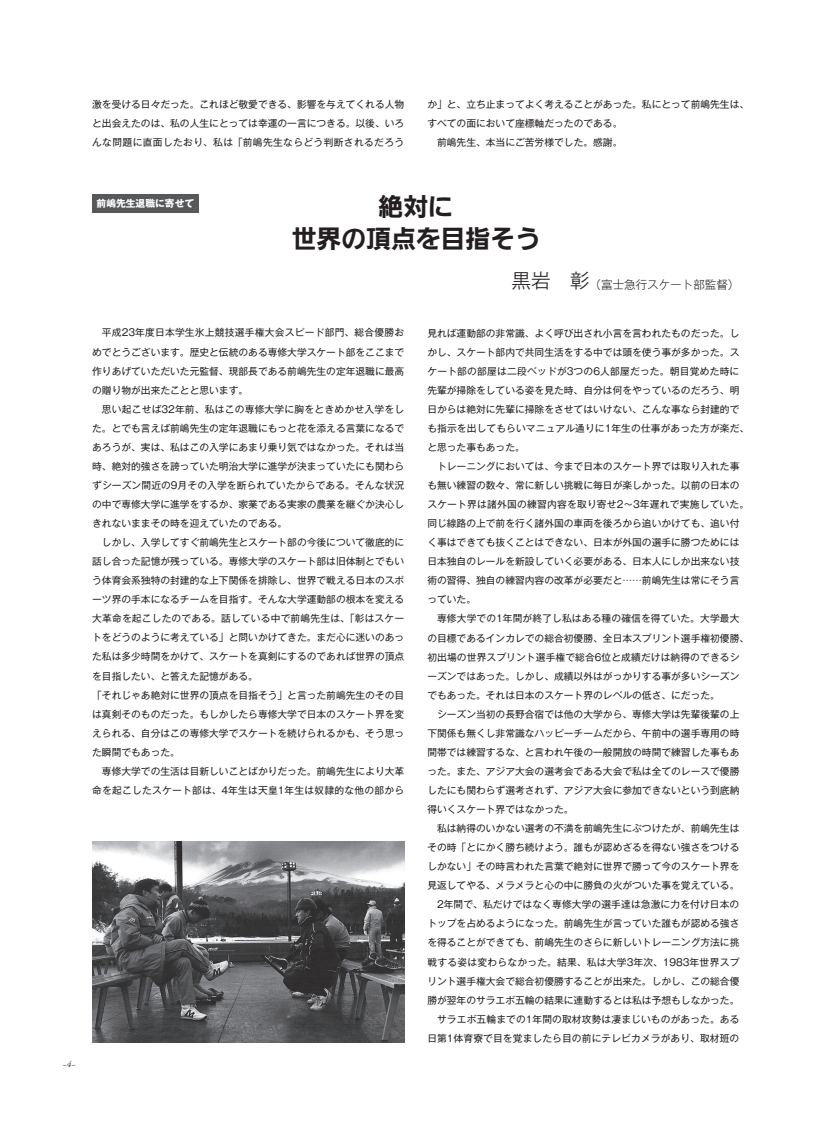
<style>
.page{position:relative;width:837px;height:1145px;background:#fff}
.page>*{position:absolute;margin:0;border:0;box-sizing:border-box;transform-origin:0 0}
.t1{font:700 24.75px/31.9px "Iwa UD Go Dsp Pro";color:#231f20;text-align:center}
.t2{font:300 11.5px "Gothic MB101 Pro";color:#231f20}
.t3{font:9.75px/19px "Gothic MB101 Pr 6";color:#231f20}
.t4{font:700 9.75px "Gothic MB101 Pr 6";color:#fff}
.t5{font:8.88px "Adobe Garamond Pro";color:#231f20}
.s1{font-style:italic}
.s2{font-size:19.5px}
</style>
<div class="page">
<div style="left:92px;top:194px;width:106px;height:19px;background:#57585a"></div>
<img style="left:92px;top:842px;width:312px;height:200px">
<p class="t3" style="left:92px;top:94px;width:313px;text-align:justify">激を受ける日々だった。これほど敬愛できる、影響を与えてくれる人物と出会えたのは、私の人生にとっては幸運の一言につきる。以後、いろんな問題に直面したおり、私は「前嶋先生ならどう判断されるだろう</p>
<p class="t3" style="left:427px;top:94px;width:323px">か」と、立ち止まってよく考えることがあった。私にとって前嶋先生は、すべての面において座標軸だったのである。<br>　前嶋先生、本当にご苦労様でした。感謝。</p>
<p class="t5" style="left:62px;top:1059px;width:15px">−<span class="s1">4</span>−</p>
<p class="t4" style="left:97px;top:196px;width:99px">前嶋先生退職に寄せて</p>
<h1 class="t1" style="left:291px;top:192px;width:250px">絶対に<br>世界の頂点を目指そう</h1>
<p class="t2" style="left:511px;top:275px;width:229px"><span class="s2">黒岩　彰</span>（富士急行スケート部監督）</p>
<p class="t3" style="left:92px;top:322px;width:313px">　平成23年度日本学生氷上競技選手権大会スピード部門、総合優勝おめでとうございます。歴史と伝統のある専修大学スケート部をここまで作りあげていただいた元監督、現部長である前嶋先生の定年退職に最高の贈り物が出来たことと思います。<br>　思い起こせば32年前、私はこの専修大学に胸をときめかせ入学をした。とでも言えば前嶋先生の定年退職にもっと花を添える言葉になるであろうが、実は、私はこの入学にあまり乗り気ではなかった。それは当時、絶対的強さを誇っていた明治大学に進学が決まっていたにも関わらずシーズン間近の9月その入学を断られていたからである。そんな状況の中で専修大学に進学をするか、家業である実家の農業を継ぐか決心しきれないままその時を迎えていたのである。<br>　しかし、入学してすぐ前嶋先生とスケート部の今後について徹底的に話し合った記憶が残っている。専修大学のスケート部は旧体制とでもいう体育会系独特の封建的な上下関係を排除し、世界で戦える日本のスポーツ界の手本になるチームを目指す。そんな大学運動部の根本を変える大革命を起こしたのである。話している中で前嶋先生は、「彰はスケートをどうのように考えている」と問いかけてきた。まだ心に迷いのあった私は多少時間をかけて、スケートを真剣にするのであれば世界の頂点を目指したい、と答えた記憶がある。<br>「それじゃあ絶対に世界の頂点を目指そう」と言った前嶋先生のその目は真剣そのものだった。もしかしたら専修大学で日本のスケート界を変えられる、自分はこの専修大学でスケートを続けられるかも、そう思った瞬間でもあった。<br>　専修大学での生活は目新しいことばかりだった。前嶋先生により大革命を起こしたスケート部は、4年生は天皇1年生は奴隷的な他の部から</p>
<p class="t3" style="left:427px;top:323px;width:323px">見れば運動部の非常識、よく呼び出され小言を言われたものだった。しかし、スケート部内で共同生活をする中では頭を使う事が多かった。スケート部の部屋は二段ベッドが3つの6人部屋だった。朝目覚めた時に先輩が掃除をしている姿を見た時、自分は何をやっているのだろう、明日からは絶対に先輩に掃除をさせてはいけない、こんな事なら封建的でも指示を出してもらいマニュアル通りに1年生の仕事があった方が楽だ、と思った事もあった。<br>　トレーニングにおいては、今まで日本のスケート界では取り入れた事も無い練習の数々、常に新しい挑戦に毎日が楽しかった。以前の日本のスケート界は諸外国の練習内容を取り寄せ2～3年遅れで実施していた。同じ線路の上で前を行く諸外国の車両を後ろから追いかけても、追い付く事はできても抜くことはできない、日本が外国の選手に勝つためには日本独自のレールを新設していく必要がある、日本人にしか出来ない技術の習得、独自の練習内容の改革が必要だと……前嶋先生は常にそう言っていた。<br>　専修大学での1年間が終了し私はある種の確信を得ていた。大学最大の目標であるインカレでの総合初優勝、全日本スプリント選手権初優勝、初出場の世界スプリント選手権で総合6位と成績だけは納得のできるシーズンではあった。しかし、成績以外はがっかりする事が多いシーズンでもあった。それは日本のスケート界のレベルの低さ、にだった。<br>　シーズン当初の長野合宿では他の大学から、専修大学は先輩後輩の上下関係も無くし非常識なハッピーチームだから、午前中の選手専用の時間帯では練習するな、と言われ午後の一般開放の時間で練習した事もあった。また、アジア大会の選考会である大会で私は全てのレースで優勝したにも関わらず選考されず、アジア大会に参加できないという到底納得いくスケート界ではなかった。<br>　私は納得のいかない選考の不満を前嶋先生にぶつけたが、前嶋先生はその時「とにかく勝ち続けよう。誰もが認めざるを得ない強さをつけるしかない」その時言われた言葉で絶対に世界で勝って今のスケート界を見返してやる、メラメラと心の中に勝負の火がついた事を覚えている。　2年間で、私だけではなく専修大学の選手達は急激に力を付け日本のトップを占めるようになった。前嶋先生が言っていた誰もが認める強さを得ることができても、前嶋先生のさらに新しいトレーニング方法に挑戦する姿は変わらなかった。結果、私は大学3年次、1983年世界スプリント選手権大会で総合初優勝することが出来た。しかし、この総合優勝が翌年のサラエボ五輪の結果に連動するとは私は予想もしなかった。　サラエボ五輪までの1年間の取材攻勢は凄まじいものがあった。ある日第1体育寮で目を覚ましたら目の前にテレビカメラがあり、取材班の</p>
</div>
